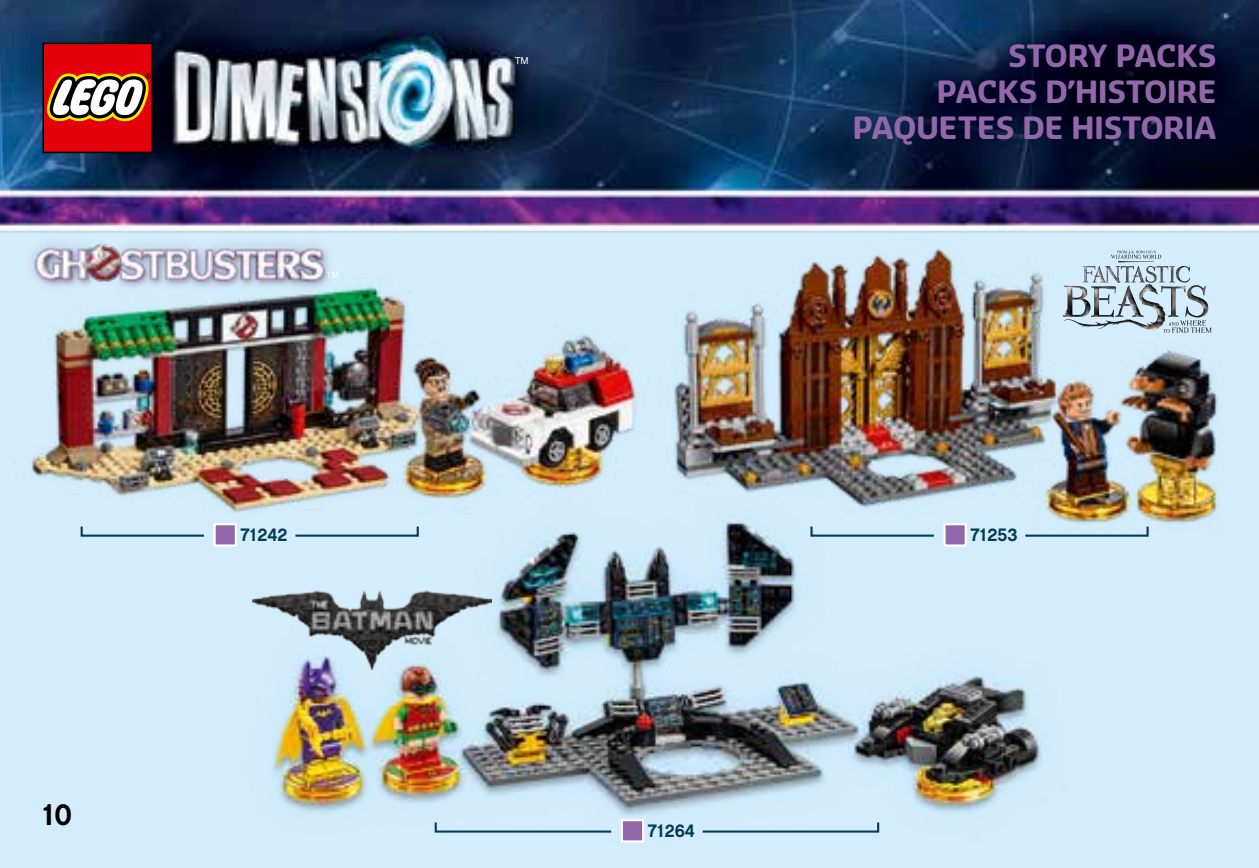
<style>
.page{position:relative;width:1259px;height:868px;background:#fff}
.page>*{position:absolute;margin:0;border:0;box-sizing:border-box;transform-origin:0 0}
.t1{font:700 30px/36px "Sansa Soft Pro";color:#9368aa;text-align:right}
.t2{font:700 30px "LEGO Chalet 60";color:#000}
.t3{font:700 18px "LEGO Chalet 60";color:#003b57}
.t4{font:9.9px "LEGO Chalet 60";color:#fff}
.t5{font:9px "LEGO Chalet 60";color:#fff}
</style>
<div class="page">
<img style="left:0;top:0;width:1259px;height:867px">
<img style="left:1117px;top:251px;width:38px;height:2px">
<svg style="left:42px;top:43px;width:111px;height:110px"></svg>
<svg style="left:293px;top:524px;width:127px;height:13px;background:#b0cfe0"></svg>
<svg style="left:80px;top:524px;width:126px;height:13px;background:#b0cedf"></svg>
<svg style="left:212px;top:522px;width:26px;height:25px"></svg>
<svg style="left:700px;top:820px;width:180px;height:13px;background:#b0cfe0"></svg>
<svg style="left:434px;top:820px;width:179px;height:13px;background:#b0cee0"></svg>
<svg style="left:620px;top:818px;width:25px;height:25px"></svg>
<svg style="left:1023px;top:524px;width:126px;height:13px;background:#afcedf"></svg>
<svg style="left:809px;top:524px;width:127px;height:13px;background:#b0cfe0"></svg>
<svg style="left:942px;top:522px;width:26px;height:25px"></svg>
<img style="left:0;top:210px;width:372px;height:103px">
<img style="left:253px;top:590px;width:238px;height:79px">
<p class="t2" style="left:43px;top:796px;width:31px">10</p>
<p class="t5" style="left:326px;top:269px;width:14px">TM</p>
<p class="t3" style="left:241px;top:523px;width:48px">71242</p>
<p class="t4" style="left:515px;top:54px;width:15px">TM</p>
<p class="t3" style="left:648px;top:819px;width:48px">71264</p>
<p class="t1" style="left:853px;top:37px;width:365px">STORY PACKS<br>PACKS D’HISTOIRE<br>PAQUETES DE HISTORIA</p>
<p class="t3" style="left:970px;top:523px;width:48px">71253</p>
</div>
